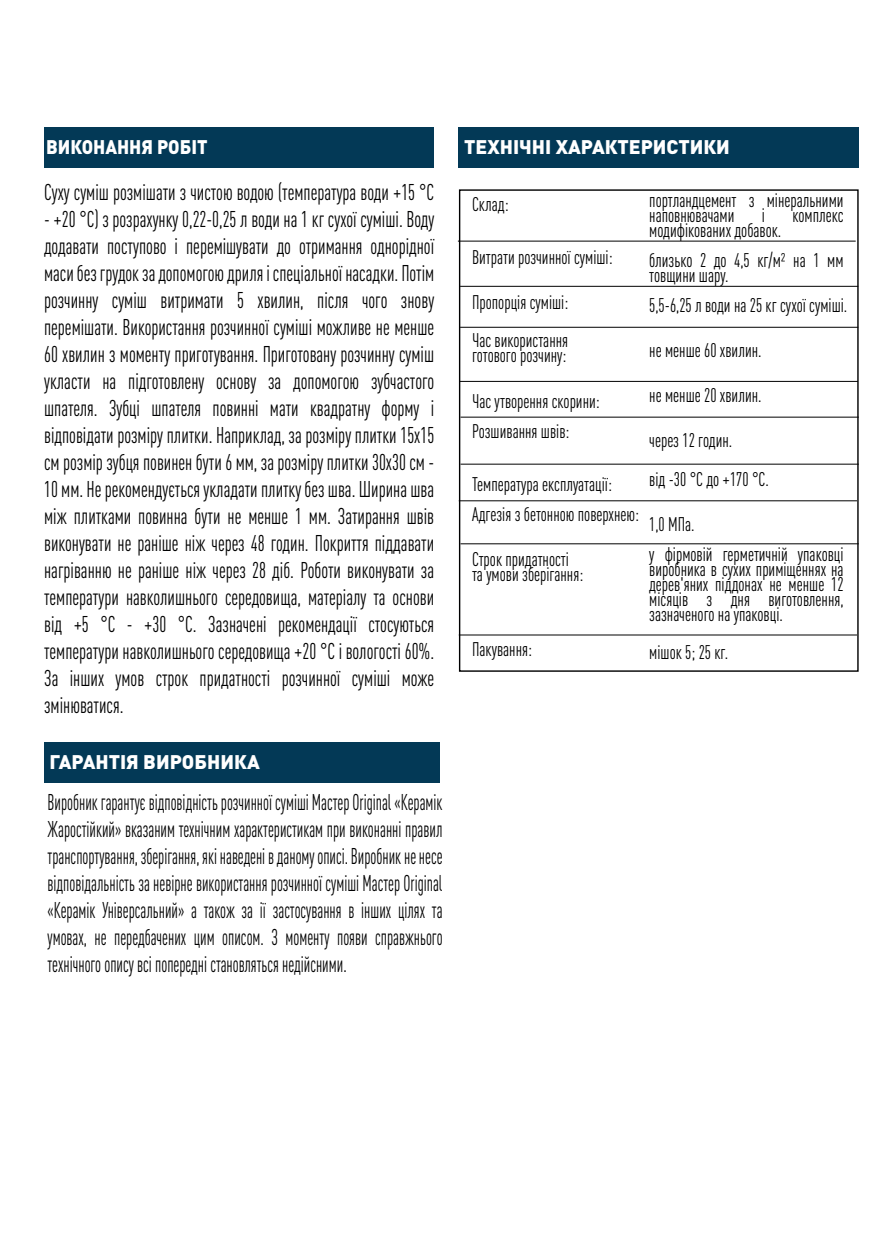
<style>
.page{position:relative;width:893px;height:1251px;background:#fff}
.page>*{position:absolute;margin:0;border:0;box-sizing:border-box;transform-origin:0 0}
.t1{font:condensed 22.5px/27px "DIN Pro";color:#000001;text-align:justify;scale:.85 1}
.t2{font:condensed 22.5px/27px "DIN Pro";color:#000001;text-align:justify;scale:.74 1}
.t3{font:condensed 19.5px/30px "DIN Pro";color:#000001;scale:.88 1}
.t4{font:900 19.5px "DIN Pro";color:#fff}
.t5{font:900 19.5px "DIN Pro";color:#fff;scale:.92 1}
</style>
<div class="page">
<div style="left:44px;top:127px;width:389px;height:41px;background:#033956"></div>
<div style="left:458px;top:127px;width:400px;height:41px;background:#033956"></div>
<div style="left:44px;top:742px;width:396px;height:40px;background:#033956"></div>
<hr style="left:458px;top:241px;width:398px;height:1px;background:#000001">
<hr style="left:460px;top:286px;width:398px;height:1px;background:#000001">
<hr style="left:460px;top:327px;width:398px;height:1px;background:#000001">
<hr style="left:460px;top:416px;width:399px;height:1px;background:#000001">
<hr style="left:460px;top:381px;width:398px;height:1px;background:#000001">
<hr style="left:460px;top:463px;width:399px;height:1px;background:#000001">
<hr style="left:459px;top:500px;width:398px;height:1px;background:#000001">
<hr style="left:460px;top:543px;width:399px;height:1px;background:#000001">
<hr style="left:459px;top:634px;width:398px;height:1px;background:#000001">
<p class="t5" style="left:46px;top:130px;width:177px">ВИКОНАННЯ РОБІТ</p>
<p class="t4" style="left:464px;top:130px;width:267px">ТЕХНІЧНІ ХАРАКТЕРИСТИКИ</p>
<p class="t1" style="left:44px;top:177px;width:460px">Суху суміш розмішати з чистою водою (температура води +15 °С</p>
<p class="t1" style="left:44px;top:204px;width:461px">- +20 °С) з розрахунку 0,22-0,25 л води на 1 кг сухої суміші. Воду додавати поступово і перемішувати до отримання однорідної маси без грудок за допомогою дриля і спеціальної насадки. Потім розчинну суміш витримати 5 хвилин, після чого знову перемішати. Використання розчинної суміші можливе не менше 60 хвилин з моменту приготування. Приготовану розчинну суміш укласти на підготовлену основу за допомогою зубчастого шпателя. Зубці шпателя повинні мати квадратну форму і відповідати розміру плитки. Наприклад, за розміру плитки 15х15 см розмір зубця повинен бути 6 мм, за розміру плитки 30х30 см - 10 мм. Не рекомендується укладати плитку без шва. Ширина шва між плитками повинна бути не менше 1 мм. Затирання швів виконувати не раніше ніж через 48 годин. Покриття піддавати нагріванню не раніше ніж через 28 діб. Роботи виконувати за температури навколишнього середовища, матеріалу та основи від +5 °С - +30 °С. Зазначені рекомендації стосуються температури навколишнього середовища +20 °С і вологості 60%.<br>За інших умов строк придатності розчинної суміші може змінюватися.</p>
<p class="t3" style="left:649px;top:191px;width:222px;line-height:15px">портландцемент з мінеральними наповнювачами</p>
<p class="t3" style="left:472px;top:187px;width:43px">Склад:</p>
<p class="t3" style="left:472px;top:241px;width:161px">Витрати розчинної суміші:</p>
<p class="t3" style="left:472px;top:281px;width:111px;line-height:38.4px">Пропорція суміші:<br>Час використання</p>
<p class="t3" style="left:472px;top:339px;width:109px">готового розчину:</p>
<p class="t3" style="left:472px;top:384px;width:147px">Час утворення скорини:<br>Розшивання швів:</p>
<p class="t3" style="left:472px;top:467px;width:191px">Температура експлуатації:<br>Адгезія з бетонною поверхнею:</p>
<p class="t3" style="left:472px;top:550px;width:128px;line-height:15px">Строк придатності та умови зберігання:</p>
<p class="t3" style="left:762px;top:198px;width:5px">і</p>
<p class="t3" style="left:792px;top:198px;width:60px">комплекс</p>
<p class="t3" style="left:649px;top:213px;width:222px">модифікованих добавок.<br>близько 2 до 4,5 кг/м² на 1 мм</p>
<p class="t3" style="left:649px;top:258px;width:227px">товщини шару.<br>5,5-6,25 л води на 25 кг сухої суміші.</p>
<p class="t3" style="left:649px;top:333px;width:129px">не менше 60 хвилин.</p>
<p class="t3" style="left:649px;top:378px;width:129px">не менше 20 хвилин.</p>
<p class="t3" style="left:649px;top:419px;width:137px;line-height:38.4px">через 12 годин.<br>від -30 °С до +170 °С.</p>
<p class="t3" style="left:649px;top:507px;width:222px">1,0 МПа.<br>у фірмовій герметичній упаковці</p>
<p class="t3" style="left:649px;top:559px;width:222px;line-height:15px;text-align:justify">виробника в сухих приміщеннях на дерев'яних піддонах не менше 12 місяців з дня виготовлення, зазначеного на упаковці.</p>
<p class="t3" style="left:649px;top:635px;width:91px">мішок 5; 25 кг.</p>
<p class="t3" style="left:472px;top:632px;width:70px">Пакування:</p>
<p class="t4" style="left:49px;top:745px;width:212px">ГАРАНТІЯ ВИРОБНИКА</p>
<p class="t2" style="left:48px;top:786px;width:535px">Виробник гарантує відповідність розчинної суміші Мастер Original «Керамік Жаростійкий» вказаним технічним характеристикам при виконанні правил транспортування, зберігання, які наведені в даному описі. Виробник не несе відповідальність за невірне використання розчинної суміші Мастер Original «Керамік Універсальний» а також за ії застосування в інших цілях та умовах, не передбачених цим описом. З моменту появи справжнього технічного опису всі попередні становляться недійсними.</p>
</div>
